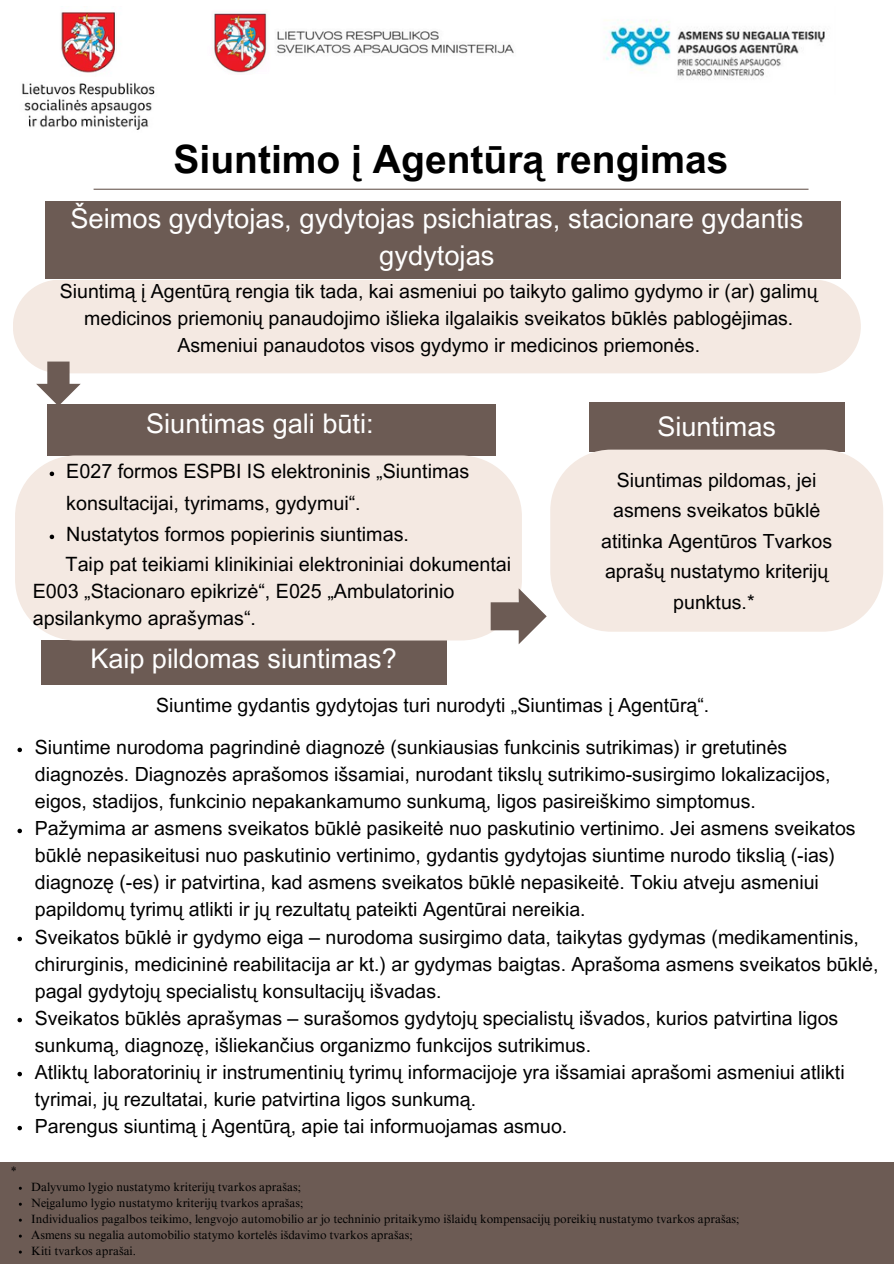
<style>
.page{position:relative;width:894px;height:1264px;background:#fff}
.page>*{position:absolute;margin:0;border:0;box-sizing:border-box;transform-origin:0 0}
.t1{font:700 39px "Arial MT Pro";color:#000}
.t2{font:27.3px/37.2px "Arial MT Pro";color:#fff;text-align:center}
.t3{font:27.15px "Arial MT Pro";color:#fff}
.t4{font:27px "Arial MT Pro";color:#fff}
.t5{font:19.65px/27px "Arial MT Pro";color:#000}
.t6{font:19.5px/27px "Arial MT Pro";color:#000}
.t7{font:12px "Times NRMT Pro";color:#000}
</style>
<div class="page">
<hr style="left:94px;top:189px;width:714px;height:1px;background:#6c5b54">
<div style="left:588px;top:402px;width:256px;height:50px;background:#6c5b54"></div>
<div style="left:0;top:1161px;width:893px;height:102px;background:#6c5b54"></div>
<div style="left:46px;top:201px;width:794px;height:77px;background:#6c5b54"></div>
<img style="left:214px;top:13px;width:300px;height:60px">
<div style="left:41px;top:640px;width:405px;height:45px;background:#6c5b54"></div>
<div style="left:13px;top:280px;width:847px;height:93px;background:#f4e9e2;border-radius:47px"></div>
<div style="left:48px;top:404px;width:448px;height:51px;background:#6c5b54"></div>
<img style="left:606px;top:19px;width:219px;height:60px">
<img style="left:22px;top:12px;width:133px;height:118px">
<svg style="left:36px;top:361px;width:45px;height:45px"></svg>
<div style="left:15px;top:455px;width:506px;height:185px;background:#f4e9e2"></div>
<svg style="left:490px;top:588px;width:56px;height:56px"></svg>
<svg style="left:17px;top:747px;width:5px;height:5px"></svg>
<svg style="left:17px;top:828px;width:5px;height:5px"></svg>
<svg style="left:17px;top:936px;width:5px;height:5px"></svg>
<svg style="left:17px;top:1017px;width:5px;height:5px"></svg>
<svg style="left:17px;top:1071px;width:5px;height:5px"></svg>
<svg style="left:17px;top:1125px;width:5px;height:5px"></svg>
<svg style="left:50px;top:471px;width:4px;height:5px"></svg>
<svg style="left:50px;top:534px;width:4px;height:5px"></svg>
<div style="left:550px;top:449px;width:332px;height:182px;background:#f4e9e2;border-radius:61px"></div>
<h2 class="t1" style="left:173px;top:145px;width:556px">Siuntimo į Agentūrą rengimas</h2>
<h3 class="t2" style="left:70px;top:203px;width:734px">Šeimos gydytojas, gydytojas psichiatras, stacionare gydantis gydytojas</h3>
<h1 class="t6" style="left:60px;top:279px;width:759px;text-align:center">Siuntimą į Agentūrą rengia tik tada, kai asmeniui po taikyto galimo gydymo ir (ar) galimų medicinos priemonių panaudojimo išlieka ilgalaikis sveikatos būklės pablogėjimas.<br>Asmeniui panaudotos visos gydymo ir medicinos priemonės.</h1>
<p class="t7" style="left:11px;top:1166px;width:7px">*</p>
<p class="t3" style="left:146px;top:413px;width:229px">Siuntimas gali būti:</p>
<p class="t4" style="left:657px;top:416px;width:120px">Siuntimas</p>
<p class="t5" style="left:66px;top:458px;width:404px;line-height:31.5px">E027 formos ESPBI IS elektroninis „Siuntimas konsultacijai, tyrimams, gydymui“.</p>
<p class="t5" style="left:66px;top:523px;width:344px">Nustatytos formos popierinis siuntimas.</p>
<p class="t5" style="left:33px;top:552px;width:480px;text-indent:33px">Taip pat teikiami klinikiniai elektroniniai dokumentai<br>E003 „Stacionaro epikrizė“, E025 „Ambulatorinio apsilankymo aprašymas“.</p>
<p class="t4" style="left:90px;top:648px;width:308px">Kaip pildomas siuntimas?</p>
<h3 class="t6" style="left:601px;top:467px;width:232px;line-height:30.3px;text-align:center">Siuntimas pildomas, jei asmens sveikatos būklė atitinka Agentūros Tvarkos aprašų nustatymo kriterijų punktus.*</h3>
<h3 class="t6" style="left:156px;top:694px;width:554px">Siuntime gydantis gydytojas turi nurodyti „Siuntimas į Agentūrą“.</h3>
<h2 class="t6" style="left:35px;top:736px;width:797px">Siuntime nurodoma pagrindinė diagnozė (sunkiausias funkcinis sutrikimas) ir gretutinės diagnozės. Diagnozės aprašomos išsamiai, nurodant tikslų sutrikimo-susirgimo lokalizacijos, eigos, stadijos, funkcinio nepakankamumo sunkumą, ligos pasireiškimo simptomus.</h2>
<h2 class="t6" style="left:35px;top:817px;width:822px">Pažymima ar asmens sveikatos būklė pasikeitė nuo paskutinio vertinimo. Jei asmens sveikatos būklė nepasikeitusi nuo paskutinio vertinimo, gydantis gydytojas siuntime nurodo tikslią (-ias) diagnozę (-es) ir patvirtina, kad asmens sveikatos būklė nepasikeitė. Tokiu atveju asmeniui papildomų tyrimų atlikti ir jų rezultatų pateikti Agentūrai nereikia.</h2>
<h3 class="t6" style="left:35px;top:925px;width:844px">Sveikatos būklė ir gydymo eiga – nurodoma susirgimo data, taikytas gydymas (medikamentinis, chirurginis, medicininė reabilitacija ar kt.) ar gydymas baigtas. Aprašoma asmens sveikatos būklė, pagal gydytojų specialistų konsultacijų išvadas.</h3>
<p class="t6" style="left:35px;top:1006px;width:804px">Sveikatos būklės aprašymas – surašomos gydytojų specialistų išvados, kurios patvirtina ligos sunkumą, diagnozę, išliekančius organizmo funkcijos sutrikimus.</p>
<p class="t6" style="left:35px;top:1060px;width:811px">Atliktų laboratorinių ir instrumentinių tyrimų informacijoje yra išsamiai aprašomi asmeniui atlikti tyrimai, jų rezultatai, kurie patvirtina ligos sunkumą.</p>
<h3 class="t6" style="left:35px;top:1114px;width:533px">Parengus siuntimą į Agentūrą, apie tai informuojamas asmuo.</h3>
<p class="t7" style="left:31px;top:1182px;width:271px">Dalyvumo lygio nustatymo kriterijų tvarkos aprašas;</p>
<p class="t7" style="left:31px;top:1198px;width:274px">Neįgalumo lygio nustatymo kriterijų tvarkos aprašas;</p>
<p class="t7" style="left:31px;top:1213px;width:709px">Individualios pagalbos teikimo, lengvojo automobilio ar jo techninio pritaikymo išlaidų kompensacijų poreikių nustatymo tvarkos aprašas;</p>
<p class="t7" style="left:31px;top:1229px;width:383px">Asmens su negalia automobilio statymo kortelės išdavimo tvarkos aprašas;</p>
<p class="t7" style="left:31px;top:1245px;width:106px">Kiti tvarkos aprašai.</p>
</div>
